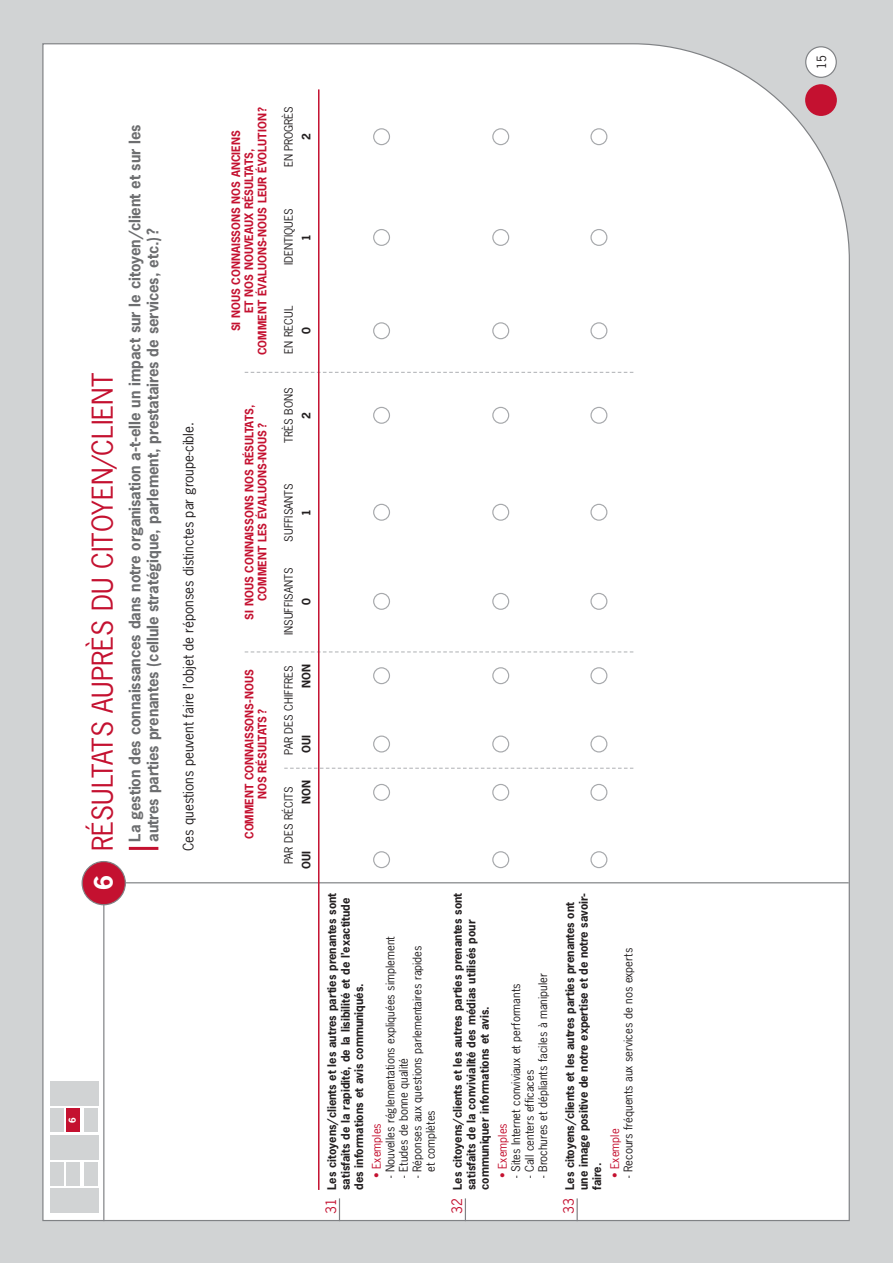
<style>
.page{position:relative;width:893px;height:1263px;background:#fff}
.page>*{position:absolute;margin:0;border:0;box-sizing:border-box;transform-origin:0 0}
.t1{font:27px "News Gothic";color:#c41130}
.t2{font:700 24px "News Gothic";color:#fff}
.t3{font:700 15px/18px "News Gothic";letter-spacing:-.005em;color:#6d6e70}
.t4{font:13.5px "News Gothic";color:#231f20}
.t5{font:13.5px "News Gothic";color:#c41130}
.t6{font:12px "News Gothic";color:#231f20}
.t7{font:700 11.25px/13.5px "News Gothic";color:#231f20}
.t8{font:11.25px/13.5px "News Gothic";color:#231f20}
.t9{font:11.25px "News Gothic";color:#c41130}
.t10{font:700 10.95px/13.2px "News Gothic";color:#c41130;text-align:center}
.t11{font:10.95px "News Gothic";color:#231f20}
.t12{font:700 10.95px "News Gothic";color:#231f20}
.t13{font:700 9px "News Gothic";color:#fff}
</style>
<div class="page">
<div style="left:0;top:1px;width:893px;height:1262px;background:#d1d3d4"></div>
<div style="left:42px;top:43px;width:808px;height:1178px;background:#fff"></div>
<svg style="left:373px;top:504px;width:17px;height:17px"></svg>
<svg style="left:373px;top:593px;width:17px;height:17px"></svg>
<svg style="left:373px;top:851px;width:17px;height:17px"></svg>
<svg style="left:373px;top:784px;width:17px;height:17px"></svg>
<svg style="left:373px;top:735px;width:17px;height:17px"></svg>
<svg style="left:373px;top:667px;width:17px;height:17px"></svg>
<svg style="left:373px;top:407px;width:17px;height:17px"></svg>
<svg style="left:373px;top:322px;width:17px;height:17px"></svg>
<svg style="left:373px;top:229px;width:17px;height:17px"></svg>
<svg style="left:373px;top:128px;width:17px;height:17px"></svg>
<svg style="left:492px;top:504px;width:17px;height:17px"></svg>
<svg style="left:492px;top:593px;width:17px;height:17px"></svg>
<svg style="left:492px;top:851px;width:17px;height:17px"></svg>
<svg style="left:492px;top:784px;width:17px;height:17px"></svg>
<svg style="left:492px;top:735px;width:17px;height:17px"></svg>
<svg style="left:492px;top:667px;width:17px;height:17px"></svg>
<svg style="left:492px;top:407px;width:17px;height:17px"></svg>
<svg style="left:492px;top:322px;width:17px;height:17px"></svg>
<svg style="left:492px;top:229px;width:17px;height:17px"></svg>
<svg style="left:492px;top:128px;width:17px;height:17px"></svg>
<svg style="left:590px;top:504px;width:17px;height:17px"></svg>
<svg style="left:590px;top:593px;width:17px;height:17px"></svg>
<svg style="left:590px;top:851px;width:17px;height:17px"></svg>
<svg style="left:590px;top:784px;width:17px;height:17px"></svg>
<svg style="left:590px;top:735px;width:17px;height:17px"></svg>
<svg style="left:590px;top:667px;width:17px;height:17px"></svg>
<svg style="left:590px;top:407px;width:17px;height:17px"></svg>
<svg style="left:590px;top:322px;width:17px;height:17px"></svg>
<svg style="left:590px;top:229px;width:17px;height:17px"></svg>
<svg style="left:590px;top:128px;width:17px;height:17px"></svg>
<hr style="left:103px;top:893px;width:1px;height:328px;background:#808285">
<div style="left:50px;top:1188px;width:48px;height:25px;background:#d1d3d4"></div>
<div style="left:50px;top:1135px;width:48px;height:24px;background:#d1d3d4"></div>
<div style="left:50px;top:1081px;width:48px;height:25px;background:#d1d3d4"></div>
<div style="left:50px;top:1162px;width:14px;height:23px;background:#d1d3d4"></div>
<div style="left:67px;top:1162px;width:13px;height:23px;background:#d1d3d4"></div>
<div style="left:84px;top:1162px;width:14px;height:23px;background:#d1d3d4"></div>
<div style="left:50px;top:1108px;width:14px;height:24px;background:#d1d3d4"></div>
<div style="left:67px;top:1108px;width:13px;height:24px;background:#c41130"></div>
<div style="left:84px;top:1108px;width:14px;height:24px;background:#d1d3d4"></div>
<svg style="left:82px;top:861px;width:44px;height:44px;background:#ca4a61"></svg>
<hr style="left:125px;top:882px;width:724px;height:1px;background:#808285">
<svg style="left:805px;top:46px;width:32px;height:32px"></svg>
<svg style="left:245px;top:651px;width:388px;height:1px"></svg>
<svg style="left:284px;top:768px;width:349px;height:1px"></svg>
<svg style="left:245px;top:372px;width:388px;height:1px"></svg>
<div style="left:805px;top:84px;width:32px;height:32px;background:#c41130;border-radius:50%"></div>
<svg style="left:339px;top:1198px;width:1px;height:23px"></svg>
<svg style="left:465px;top:1198px;width:1px;height:23px"></svg>
<svg style="left:577px;top:1198px;width:1px;height:23px"></svg>
<hr style="left:129px;top:847px;width:29px;height:3px;background:#c41130">
<hr style="left:318px;top:89px;width:1px;height:1101px;background:#c41130">
<h1 class="t1" style="left:92px;top:851px;width:480px;rotate:-90deg">RÉSULTATS AUPRÈS DU CITOYEN/CLIENT</h1>
<h2 class="t2" style="left:94px;top:890px;width:16px;rotate:-90deg">6</h2>
<h3 class="t3" style="left:127px;top:842px;width:719px;rotate:-90deg">La gestion des connaissances dans notre organisation a-t-elle un impact sur le citoyen/client et sur les autres parties prenantes (cellule stratégique, parlement, prestataires de services, etc.)?</h3>
<p class="t4" style="left:183px;top:851px;width:430px;rotate:-90deg">Ces questions peuvent faire l’objet de réponses distinctes par groupe-cible.</p>
<p class="t13" style="left:69px;top:1123px;width:7px;rotate:-90deg">6</p>
<p class="t10" style="left:230px;top:355px;width:250px;rotate:-90deg">SI NOUS CONNAISSONS NOS ANCIENS<br>ET NOS NOUVEAUX RÉSULTATS,<br>COMMENT ÉVALUONS-NOUS LEUR ÉVOLUTION ?</p>
<p class="t10" style="left:244px;top:620px;width:216px;rotate:-90deg">SI NOUS CONNAISSONS NOS RÉSULTATS,<br>COMMENT LES ÉVALUONS-NOUS ?</p>
<p class="t10" style="left:244px;top:839px;width:171px;rotate:-90deg">COMMENT CONNAISSONS-NOUS<br>NOS RÉSULTATS ?</p>
<p class="t11" style="left:284px;top:167px;width:62px;rotate:-90deg">EN PROGRÈS</p>
<p class="t12" style="left:302px;top:140px;width:8px;rotate:-90deg">2</p>
<p class="t11" style="left:284px;top:265px;width:58px;rotate:-90deg">IDENTIQUES</p>
<p class="t12" style="left:302px;top:241px;width:8px;rotate:-90deg">1</p>
<p class="t11" style="left:284px;top:354px;width:50px;rotate:-90deg">EN RECUL</p>
<p class="t12" style="left:302px;top:334px;width:8px;rotate:-90deg">0</p>
<p class="t11" style="left:284px;top:443px;width:57px;rotate:-90deg">TRÈS BONS</p>
<p class="t12" style="left:302px;top:419px;width:8px;rotate:-90deg">2</p>
<p class="t11" style="left:284px;top:541px;width:60px;rotate:-90deg">SUFFISANTS</p>
<p class="t12" style="left:302px;top:516px;width:8px;rotate:-90deg">1</p>
<p class="t11" style="left:284px;top:635px;width:69px;rotate:-90deg">INSUFFISANTS</p>
<p class="t12" style="left:302px;top:605px;width:8px;rotate:-90deg">0</p>
<p class="t11" style="left:284px;top:755px;width:91px;rotate:-90deg">PAR DES CHIFFRES</p>
<p class="t12" style="left:302px;top:688px;width:25px;rotate:-90deg">NON</p>
<p class="t12" style="left:302px;top:753px;width:19px;rotate:-90deg">OUI</p>
<p class="t11" style="left:284px;top:864px;width:79px;rotate:-90deg">PAR DES RÉCITS</p>
<p class="t12" style="left:302px;top:803px;width:25px;rotate:-90deg">NON</p>
<p class="t12" style="left:302px;top:869px;width:19px;rotate:-90deg">OUI</p>
<p class="t7" style="left:326px;top:1190px;width:299px;rotate:-90deg">Les citoyens/clients et les autres parties prenantes sont satisfaits de la rapidité, de la lisibilité et de l’exactitude des informations et avis communiqués.</p>
<p class="t8" style="left:384px;top:1178px;width:243px;rotate:-90deg">- Nouvelles réglementations expliquées simplement</p>
<p class="t8" style="left:411px;top:1172px;width:228px;text-indent:-6px;rotate:-90deg">- Réponses aux questions parlementaires rapides et complètes</p>
<p class="t8" style="left:398px;top:1178px;width:122px;rotate:-90deg">- Etudes de bonne qualité</p>
<p class="t9" style="left:372px;top:1178px;width:56px;rotate:-90deg">• Exemples</p>
<p class="t7" style="left:452px;top:1190px;width:299px;rotate:-90deg">Les citoyens/clients et les autres parties prenantes sont satisfaits de la convivialité des médias utilisés pour communiquer informations et avis.</p>
<p class="t8" style="left:537px;top:1178px;width:206px;rotate:-90deg">- Brochures et dépliants faciles à manipuler</p>
<p class="t8" style="left:510px;top:1178px;width:196px;rotate:-90deg">- Sites Internet conviviaux et performants</p>
<p class="t8" style="left:524px;top:1178px;width:110px;rotate:-90deg">- Call centers efficaces</p>
<p class="t9" style="left:498px;top:1178px;width:56px;rotate:-90deg">• Exemples</p>
<p class="t7" style="left:564px;top:1190px;width:299px;rotate:-90deg">Les citoyens/clients et les autres parties prenantes ont une image positive de notre expertise et de notre savoir&shy;faire.</p>
<p class="t5" style="left:326px;top:1214px;width:17px;rotate:-90deg">31</p>
<p class="t5" style="left:452px;top:1214px;width:17px;rotate:-90deg">32</p>
<p class="t5" style="left:563px;top:1214px;width:17px;rotate:-90deg">33</p>
<p class="t8" style="left:622px;top:1178px;width:232px;rotate:-90deg">- Recours fréquents aux services de nos experts</p>
<p class="t9" style="left:610px;top:1178px;width:51px;rotate:-90deg">• Exemple</p>
<p class="t6" style="left:817px;top:69px;width:15px;rotate:-90deg">15</p>
</div>
